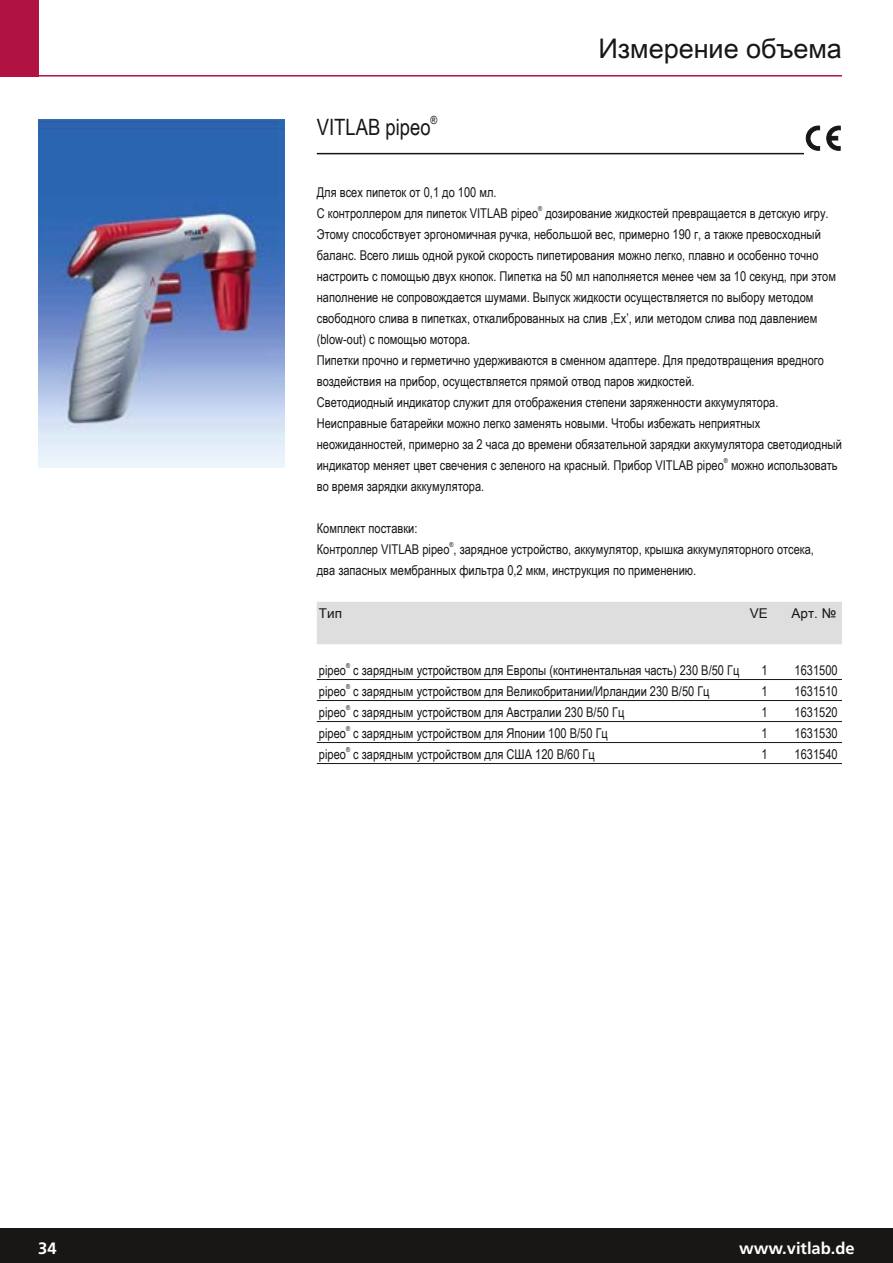
<style>
.page{position:relative;width:893px;height:1263px;background:#fff}
.page>*{position:absolute;margin:0;border:0;box-sizing:border-box;transform-origin:0 0}
.t1{font:27px "Arial Unicode MS";color:#181715}
.t2{font:22.5px "Arial Narrow";color:#181715}
.t3{font:700 16.5px "Frutiger LT Std";color:#fff}
.t4{font:13.5px/21px "Arial Narrow";color:#181715}
.t5{font:13.5px "Arial Unicode MS";color:#181715}
.t6{font:11.25px "Arial Narrow";color:#181715}
.t7{font:6.75px "Arial Narrow";color:#181715}
</style>
<div class="page">
<img style="left:38px;top:119px;width:247px;height:349px">
<hr style="left:38px;top:75px;width:804px;height:2px;background:#b01242">
<div style="left:0;top:0;width:38px;height:77px;background:#b01242"></div>
<div style="left:0;top:1229px;width:893px;height:34px;background:#181715"></div>
<hr style="left:317px;top:153px;width:525px;height:1px;background:#181715">
<hr style="left:317px;top:679px;width:525px;height:1px;background:#181715">
<hr style="left:317px;top:700px;width:525px;height:1px;background:#181715">
<hr style="left:317px;top:721px;width:525px;height:1px;background:#181715">
<hr style="left:317px;top:742px;width:525px;height:1px;background:#181715">
<hr style="left:317px;top:763px;width:525px;height:1px;background:#181715">
<div style="left:317px;top:602px;width:525px;height:42px;background:#dedede"></div>
<div style="left:804px;top:119px;width:38px;height:38px;background:#fff"></div>
<svg style="left:827px;top:126px;width:13px;height:24px"></svg>
<svg style="left:806px;top:126px;width:14px;height:24px"></svg>
<h2 class="t2" style="left:317px;top:111px;width:115px">VITLAB pipeo</h2>
<p class="t6" style="left:431px;top:112px;width:8px">®</p>
<h1 class="t1" style="left:598px;top:28px;width:245px">Измерение объема</h1>
<p class="t4" style="left:317px;top:181px;width:223px">Для всех пипеток от 0,1 до 100 мл.<br>С контроллером для пипеток VITLAB pipeo</p>
<p class="t7" style="left:538px;top:204px;width:6px">®</p>
<p class="t4" style="left:317px;top:202px;width:527px;text-indent:229px">дозирование жидкостей превращается в детскую игру.<br>Этому способствует эргономичная ручка, небольшой вес, примерно 190 г, а также превосходный баланс. Всего лишь одной рукой скорость пипетирования можно легко, плавно и особенно точно настроить с помощью двух кнопок. Пипетка на 50 мл наполняется менее чем за 10 секунд, при этом наполнение не сопровождается шумами. Выпуск жидкости осуществляется по выбору методом свободного слива в пипетках, откалиброванных на слив ,Ex’, или методом слива под давлением (blow-out) с помощью мотора.<br>Пипетки прочно и герметично удерживаются в сменном адаптере. Для предотвращения вредного воздействия на прибор, осуществляется прямой отвод паров жидкостей.<br>Светодиодный индикатор служит для отображения степени заряженности аккумулятора.<br>Неисправные батарейки можно легко заменять новыми. Чтобы избежать неприятных неожиданностей, примерно за 2 часа до времени обязательной зарядки аккумулятора светодиодный индикатор меняет цвет свечения с зеленого на красный. Прибор VITLAB pipeo</p>
<p class="t7" style="left:724px;top:456px;width:6px">®</p>
<p class="t4" style="left:731px;top:454px;width:108px">можно использовать</p>
<p class="t4" style="left:317px;top:475px;width:169px">во время зарядки аккумулятора.</p>
<p class="t4" style="left:317px;top:517px;width:499px">Комплект поставки:<br>Контроллер VITLAB pipeo , зарядное устройство, аккумулятор, крышка аккумуляторного отсека,</p>
<p class="t7" style="left:449px;top:540px;width:6px">®</p>
<p class="t4" style="left:317px;top:559px;width:381px">два запасных мембранных фильтра 0,2 мкм, инструкция по применению.</p>
<p class="t5" style="left:319px;top:603px;width:25px">Тип</p>
<p class="t5" style="left:750px;top:603px;width:20px">VE</p>
<p class="t5" style="left:792px;top:603px;width:46px">Арт. №</p>
<p class="t4" style="left:319px;top:659px;width:29px">pipeo</p>
<p class="t7" style="left:346px;top:661px;width:6px">®</p>
<p class="t4" style="left:353px;top:659px;width:388px">с зарядным устройством для Европы (континентальная часть) 230 В/50 Гц</p>
<p class="t4" style="left:761px;top:659px;width:8px">1</p>
<p class="t4" style="left:795px;top:659px;width:45px">1631500</p>
<p class="t4" style="left:319px;top:680px;width:29px">pipeo</p>
<p class="t7" style="left:346px;top:682px;width:6px">®</p>
<p class="t4" style="left:353px;top:680px;width:358px">с зарядным устройством для Великобритании/Ирландии 230 В/50 Гц</p>
<p class="t4" style="left:761px;top:680px;width:8px">1</p>
<p class="t4" style="left:795px;top:680px;width:45px">1631510</p>
<p class="t4" style="left:319px;top:701px;width:29px">pipeo</p>
<p class="t7" style="left:346px;top:703px;width:6px">®</p>
<p class="t4" style="left:353px;top:701px;width:273px">с зарядным устройством для Австралии 230 В/50 Гц</p>
<p class="t4" style="left:761px;top:701px;width:8px">1</p>
<p class="t4" style="left:795px;top:701px;width:45px">1631520</p>
<p class="t4" style="left:319px;top:722px;width:29px">pipeo</p>
<p class="t7" style="left:346px;top:724px;width:6px">®</p>
<p class="t4" style="left:353px;top:722px;width:256px">с зарядным устройством для Японии 100 В/50 Гц</p>
<p class="t4" style="left:761px;top:722px;width:8px">1</p>
<p class="t4" style="left:795px;top:722px;width:45px">1631530</p>
<p class="t4" style="left:319px;top:743px;width:29px">pipeo</p>
<p class="t7" style="left:346px;top:745px;width:6px">®</p>
<p class="t4" style="left:353px;top:743px;width:243px">с зарядным устройством для США 120 В/60 Гц</p>
<p class="t4" style="left:761px;top:743px;width:8px">1</p>
<p class="t4" style="left:795px;top:743px;width:45px">1631540</p>
<p class="t3" style="left:38px;top:1239px;width:20px">34</p>
<p class="t3" style="left:739px;top:1239px;width:117px">www.vitlab.de</p>
</div>
